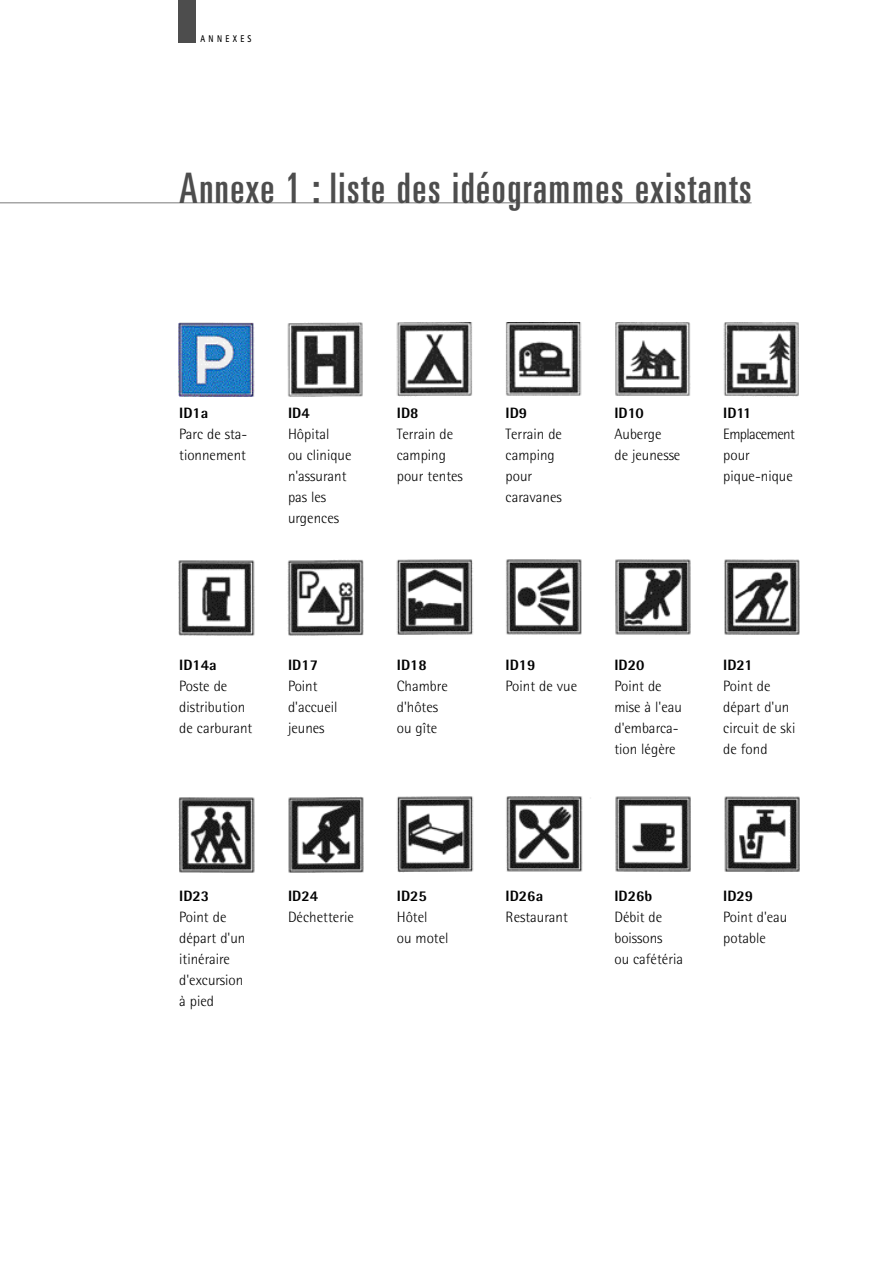
<style>
.page{position:relative;width:893px;height:1263px;background:#fff}
.page>*{position:absolute;margin:0;border:0;box-sizing:border-box;transform-origin:0 0}
.t1{font:ultra-condensed 42px "Univers";letter-spacing:.035em;color:#4d4d4d}
.t2{font:300 15px/21px "Rotis Semi Sans";color:#000}
.t3{font:800 15px "Rotis Semi Sans";color:#000}
.t4{font:700 9.75px "Rotis Sans Serif";letter-spacing:.43em;color:#000;scale:.8 1}
</style>
<div class="page">
<div style="left:178px;top:0;width:17px;height:43px;background:#4d4d4d"></div>
<hr style="left:0;top:202px;width:751px;height:1px;background:#808080">
<img style="left:178px;top:322px;width:621px;height:74px">
<img style="left:178px;top:559px;width:621px;height:76px">
<img style="left:178px;top:796px;width:621px;height:76px">
<p class="t4" style="left:200px;top:35px;width:65px">ANNEXES</p>
<h1 class="t1" style="left:179px;top:173px;width:574px">Annexe 1 : liste des idéogrammes existants</h1>
<p class="t3" style="left:179px;top:408px;width:31px">ID1a</p>
<p class="t2" style="left:179px;top:425px;width:70px">Parc de sta&shy;tionnement</p>
<p class="t3" style="left:288px;top:408px;width:23px">ID4</p>
<p class="t2" style="left:288px;top:425px;width:65px">Hôpital<br>ou clinique n'assurant pas les urgences</p>
<p class="t3" style="left:397px;top:408px;width:23px">ID8</p>
<p class="t2" style="left:397px;top:425px;width:68px">Terrain de camping pour tentes</p>
<p class="t3" style="left:505px;top:408px;width:23px">ID9</p>
<p class="t2" style="left:505px;top:425px;width:58px">Terrain de camping pour caravanes</p>
<p class="t3" style="left:614px;top:408px;width:31px">ID10</p>
<p class="t2" style="left:614px;top:425px;width:67px">Auberge<br>de jeunesse</p>
<p class="t3" style="left:723px;top:408px;width:30px">ID11</p>
<p class="t2" style="left:723px;top:425px;width:73px">Emplacement pour pique-nique</p>
<p class="t3" style="left:179px;top:660px;width:39px">ID14a</p>
<p class="t2" style="left:179px;top:677px;width:75px">Poste de distribution de carburant</p>
<p class="t3" style="left:288px;top:660px;width:32px">ID17</p>
<p class="t2" style="left:288px;top:677px;width:51px">Point d'accueil jeunes</p>
<p class="t3" style="left:397px;top:660px;width:32px">ID18</p>
<p class="t2" style="left:397px;top:677px;width:52px">Chambre d'hôtes ou gîte</p>
<p class="t3" style="left:179px;top:891px;width:32px">ID23</p>
<p class="t2" style="left:179px;top:908px;width:68px">Point de départ d'un itinéraire d'excursion à pied</p>
<p class="t3" style="left:288px;top:891px;width:32px">ID24</p>
<p class="t2" style="left:288px;top:908px;width:67px">Déchetterie</p>
<p class="t3" style="left:397px;top:891px;width:32px">ID25</p>
<p class="t2" style="left:397px;top:908px;width:53px">Hôtel<br>ou motel</p>
<p class="t3" style="left:505px;top:660px;width:32px">ID19</p>
<p class="t2" style="left:505px;top:677px;width:73px">Point de vue</p>
<p class="t3" style="left:614px;top:660px;width:32px">ID20</p>
<p class="t2" style="left:614px;top:677px;width:69px">Point de mise à l'eau d'embarca&shy;tion légère</p>
<p class="t3" style="left:723px;top:660px;width:31px">ID21</p>
<p class="t2" style="left:723px;top:677px;width:74px">Point de départ d'un circuit de ski de fond</p>
<p class="t3" style="left:505px;top:891px;width:39px">ID26a</p>
<p class="t2" style="left:505px;top:908px;width:64px">Restaurant</p>
<p class="t3" style="left:614px;top:891px;width:39px">ID26b</p>
<p class="t2" style="left:614px;top:908px;width:70px">Débit de boissons<br>ou cafétéria</p>
<p class="t3" style="left:723px;top:891px;width:32px">ID29</p>
<p class="t2" style="left:723px;top:908px;width:66px">Point d'eau potable</p>
</div>
